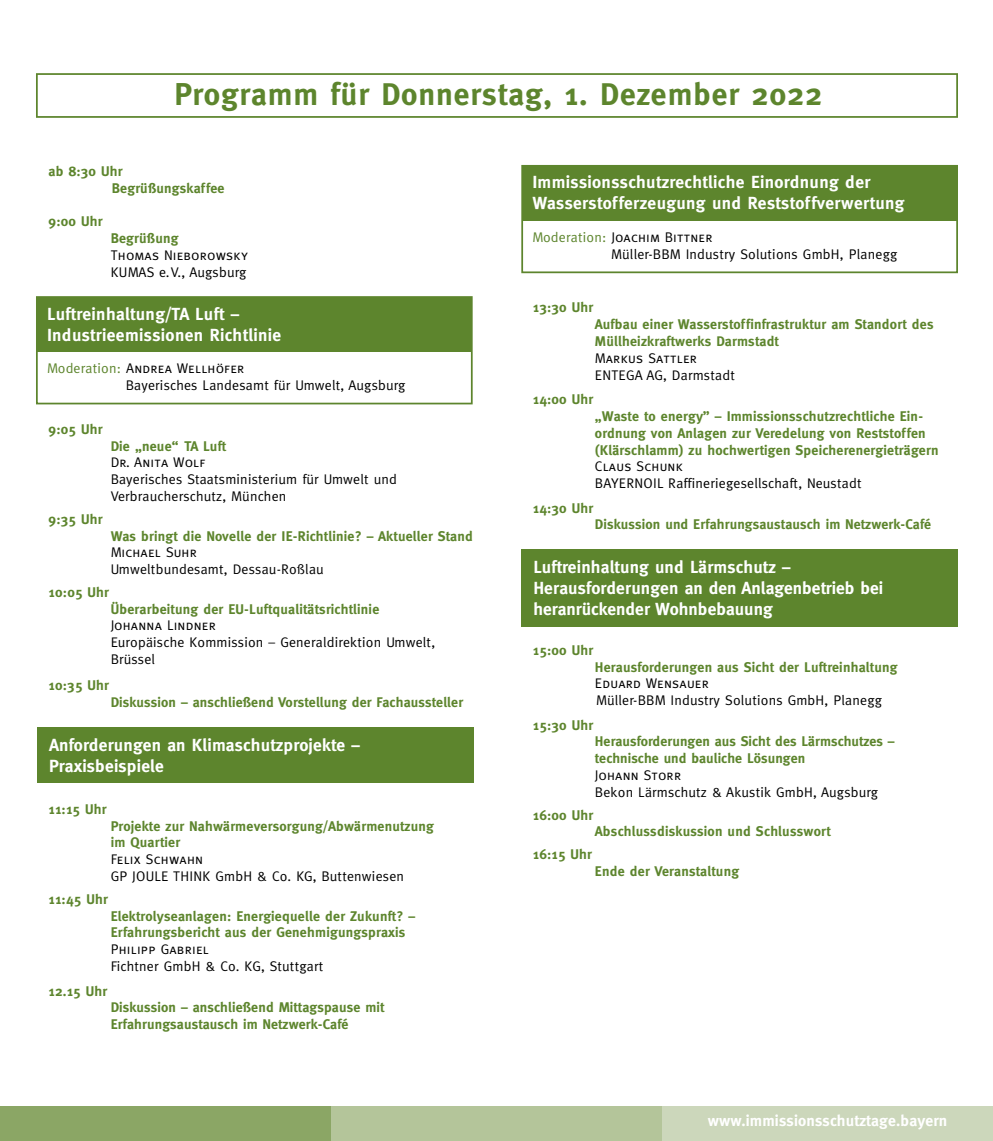
<style>
.page{position:relative;width:993px;height:1141px;background:#fff}
.page>*{position:absolute;margin:0;border:0;box-sizing:border-box;transform-origin:0 0}
.t1{font:700 31.5px "Meta";letter-spacing:.03em;color:#5d852d}
.t2{font:700 17.5px/21px "Meta";letter-spacing:.01em;color:#fff}
.t3{font:700 15.75px "Meta";letter-spacing:.01em;color:#fff}
.t4{font:700 14px/16.8px "Meta";letter-spacing:.015em;color:#5d852d}
.t5{font:14px/16.8px "Meta";letter-spacing:.015em;color:#000}
.t6{font:14px "Meta Caps";letter-spacing:.015em;color:#000}
.s1{font-family:"Meta";color:#5d852d}
</style>
<div class="page">
<div style="left:331px;top:1106px;width:330px;height:35px;background:#b4c59a"></div>
<div style="left:661px;top:1106px;width:331px;height:35px;background:#ccd7bb"></div>
<div style="left:0;top:1106px;width:331px;height:35px;background:#8ba665"></div>
<div style="left:36px;top:73px;width:921px;height:45px;border:2px solid #5d852d"></div>
<div style="left:37px;top:727px;width:436px;height:56px;background:#5d852d"></div>
<div style="left:521px;top:549px;width:436px;height:77px;background:#5d852d"></div>
<div style="left:37px;top:297px;width:434px;height:55px;background:#5d852d"></div>
<div style="left:36px;top:296px;width:436px;height:108px;border:2px solid #5d852d"></div>
<div style="left:522px;top:166px;width:434px;height:55px;background:#5d852d"></div>
<div style="left:521px;top:165px;width:436px;height:108px;border:2px solid #5d852d"></div>
<h1 class="t1" style="left:174px;top:76px;width:649px">Programm für Donnerstag, 1. Dezember 2022</h1>
<p class="t4" style="left:112px;top:162px;width:114px;text-indent:-63px">ab 8:30 Uhr<br>Begrüßungskaffee</p>
<p class="t4" style="left:49px;top:213px;width:55px">9:00 Uhr</p>
<p class="t4" style="left:111px;top:230px;width:69px">Begrüßung</p>
<p class="t6" style="left:111px;top:247px;width:139px">Thomas Nieborowsky</p>
<p class="t5" style="left:111px;top:263px;width:137px">KUMAS e.V., Augsburg</p>
<p class="t2" style="left:47px;top:303px;width:236px">Luftreinhaltung/TA Luft –<br>Industrieemissionen Richtlinie</p>
<p class="t6" style="left:47px;top:360px;width:199px"><span class="s1">Moderation:</span> Andrea Wellhöfer</p>
<p class="t5" style="left:126px;top:376px;width:281px">Bayerisches Landesamt für Umwelt, Augsburg</p>
<p class="t4" style="left:49px;top:420px;width:55px">9:05 Uhr</p>
<p class="t4" style="left:49px;top:510px;width:55px">9:35 Uhr</p>
<p class="t4" style="left:111px;top:437px;width:117px">Die „neue“ TA Luft</p>
<p class="t6" style="left:111px;top:454px;width:96px">Dr. Anita Wolf</p>
<p class="t5" style="left:111px;top:471px;width:287px">Bayerisches Staatsministerium für Umwelt und<br>Verbraucherschutz, München</p>
<p class="t4" style="left:111px;top:527px;width:363px">Was bringt die Novelle der IE-Richtlinie? – Aktueller Stand</p>
<p class="t6" style="left:111px;top:544px;width:88px">Michael Suhr</p>
<p class="t5" style="left:111px;top:561px;width:214px">Umweltbundesamt, Dessau-Roßlau</p>
<p class="t4" style="left:49px;top:584px;width:62px">10:05 Uhr</p>
<p class="t4" style="left:111px;top:600px;width:270px">Überarbeitung der EU-Luftqualitätsrichtlinie</p>
<p class="t6" style="left:111px;top:618px;width:107px">Johanna Lindner</p>
<p class="t5" style="left:111px;top:634px;width:326px">Europäische Kommission – Generaldirektion Umwelt,<br>Brüssel</p>
<p class="t4" style="left:49px;top:677px;width:62px">10:35 Uhr</p>
<p class="t4" style="left:111px;top:694px;width:354px">Diskussion – anschließend Vorstellung der Fachaussteller</p>
<p class="t2" style="left:49px;top:734px;width:312px">Anforderungen an Klimaschutzprojekte –<br>Praxisbeispiele</p>
<p class="t4" style="left:49px;top:801px;width:59px">11:15 Uhr</p>
<p class="t4" style="left:111px;top:817px;width:325px">Projekte zur Nahwärmeversorgung/Abwärmenutzung im Quartier</p>
<p class="t6" style="left:111px;top:851px;width:94px">Felix Schwahn</p>
<p class="t5" style="left:111px;top:868px;width:295px">GP JOULE THINK GmbH &amp; Co. KG, Buttenwiesen</p>
<p class="t4" style="left:49px;top:890px;width:61px">11:45 Uhr</p>
<p class="t4" style="left:111px;top:907px;width:306px">Elektrolyseanlagen: Energiequelle der Zukunft? –<br>Erfahrungsbericht aus der Genehmigungspraxis</p>
<p class="t6" style="left:111px;top:941px;width:100px">Philipp Gabriel</p>
<p class="t5" style="left:111px;top:958px;width:214px">Fichtner GmbH &amp; Co. KG, Stuttgart</p>
<p class="t4" style="left:49px;top:982px;width:60px">12.15 Uhr</p>
<p class="t4" style="left:111px;top:999px;width:275px">Diskussion – anschließend Mittagspause mit<br>Erfahrungsaustausch im Netzwerk-Café</p>
<p class="t2" style="left:532px;top:172px;width:373px">Immissionsschutzrechtliche Einordnung der<br>Wasserstofferzeugung und Reststoffverwertung</p>
<p class="t6" style="left:532px;top:229px;width:182px"><span class="s1">Moderation:</span> Joachim Bittner</p>
<p class="t5" style="left:611px;top:245px;width:287px">Müller-BBM Industry Solutions GmbH, Planegg</p>
<p class="t4" style="left:532px;top:299px;width:62px">13:30 Uhr</p>
<p class="t4" style="left:594px;top:316px;width:340px">Aufbau einer Wasserstoffinfrastruktur am Standort des<br>Müllheizkraftwerks Darmstadt</p>
<p class="t6" style="left:594px;top:350px;width:104px">Markus Sattler</p>
<p class="t5" style="left:594px;top:366px;width:141px">ENTEGA AG, Darmstadt</p>
<p class="t4" style="left:532px;top:391px;width:62px">14:00 Uhr</p>
<p class="t4" style="left:594px;top:408px;width:345px">„Waste to energy” – Immissionsschutzrechtliche Ein&shy;ordnung von Anlagen zur Veredelung von Reststoffen (Klärschlamm) zu hochwertigen Speicherenergieträgern</p>
<p class="t6" style="left:594px;top:458px;width:90px">Claus Schunk</p>
<p class="t5" style="left:594px;top:475px;width:268px">BAYERNOIL Raffineriegesellschaft, Neustadt</p>
<p class="t4" style="left:532px;top:499px;width:62px">14:30 Uhr</p>
<p class="t4" style="left:594px;top:516px;width:337px">Diskussion und Erfahrungsaustausch im Netzwerk-Café</p>
<p class="t2" style="left:533px;top:556px;width:351px">Luftreinhaltung und Lärmschutz –<br>Herausforderungen an den Anlagenbetrieb bei heranrückender Wohnbebauung</p>
<p class="t4" style="left:532px;top:641px;width:62px">15:00 Uhr</p>
<p class="t4" style="left:594px;top:658px;width:304px">Herausforderungen aus Sicht der Luftreinhaltung</p>
<p class="t6" style="left:594px;top:675px;width:115px">Eduard Wensauer</p>
<p class="t5" style="left:595px;top:692px;width:287px">Müller-BBM Industry Solutions GmbH, Planegg</p>
<p class="t4" style="left:532px;top:716px;width:62px">15:30 Uhr</p>
<p class="t4" style="left:594px;top:733px;width:301px">Herausforderungen aus Sicht des Lärmschutzes – technische und bauliche Lösungen</p>
<p class="t6" style="left:594px;top:767px;width:88px">Johann Storr</p>
<p class="t5" style="left:594px;top:783px;width:284px">Bekon Lärmschutz &amp; Akustik GmbH, Augsburg</p>
<p class="t4" style="left:532px;top:806px;width:62px">16:00 Uhr</p>
<p class="t4" style="left:594px;top:823px;width:237px">Abschlussdiskussion und Schlusswort</p>
<p class="t4" style="left:532px;top:846px;width:61px">16:15 Uhr</p>
<p class="t4" style="left:594px;top:863px;width:146px">Ende der Veranstaltung</p>
<p class="t3" style="left:707px;top:1111px;width:241px">www.immissionsschutztage.bayern</p>
</div>
